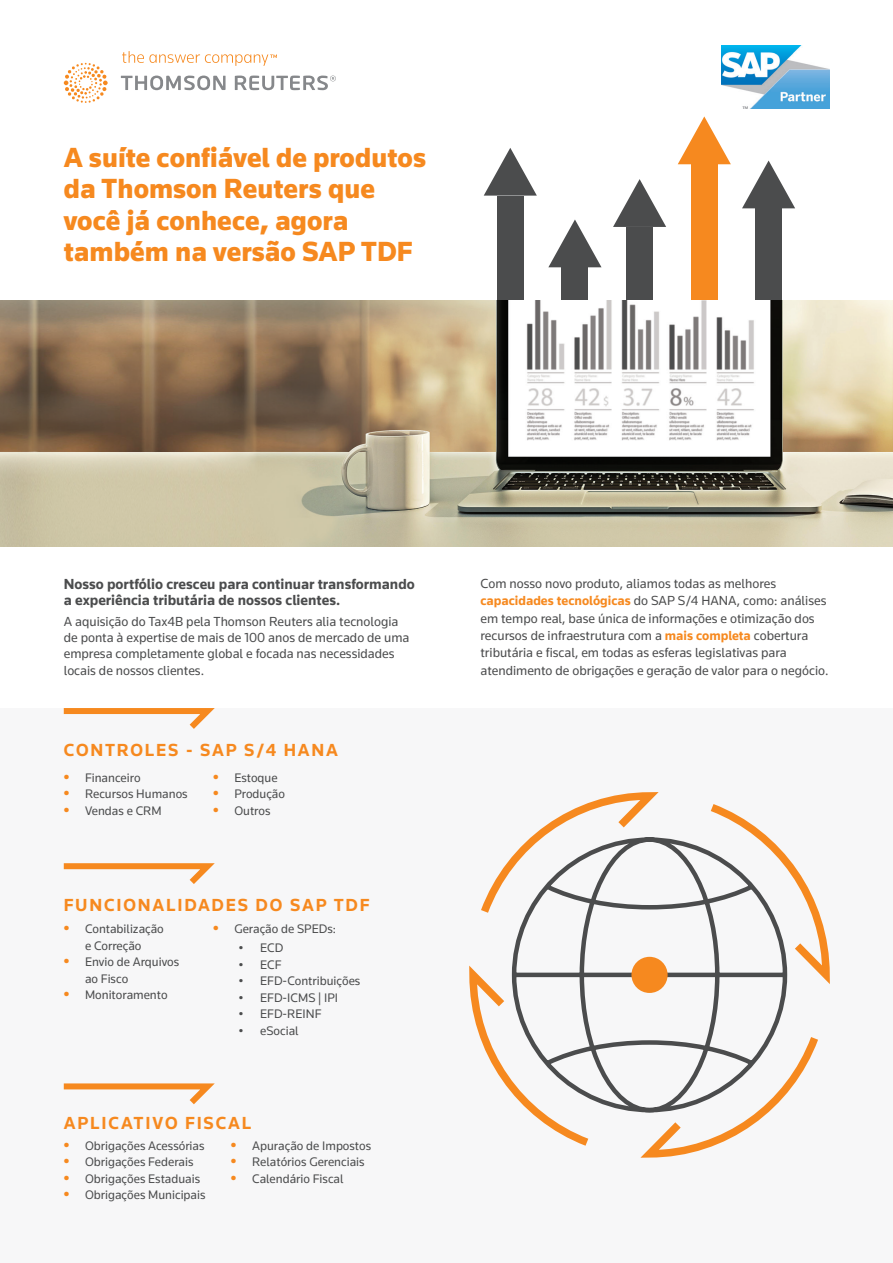
<style>
.page{position:relative;width:893px;height:1263px;background:#fff}
.page>*{position:absolute;margin:0;border:0;box-sizing:border-box;transform-origin:0 0}
.t1{font:900 28.5px/31.5px "Knowledge 2017";color:#f6891f}
.t2{font:700 18px "Knowledge 2017";letter-spacing:.1em;color:#f6891f}
.t3{font:700 15px/16.2px "Knowledge 2017";color:#4b4c4d}
.t4{font:13.5px/17.2px "Knowledge 2017";color:#4b4c4d}
.t5{font:12.75px/16.5px "Knowledge 2017";color:#4b4c4d;text-align:center}
.s1{font-weight:900;font-size:15px;color:#f6891f}
.s2{font-weight:700;color:#f6891f}
</style>
<div class="page">
<div style="left:755px;top:208px;width:27px;height:164px;background:#4b4c4d"></div>
<svg style="left:742px;top:161px;width:53px;height:47px"></svg>
<div style="left:497px;top:196px;width:27px;height:163px;background:#4b4c4d"></div>
<svg style="left:484px;top:148px;width:53px;height:48px"></svg>
<div style="left:626px;top:227px;width:27px;height:164px;background:#4b4c4d"></div>
<svg style="left:613px;top:179px;width:53px;height:48px"></svg>
<div style="left:561px;top:267px;width:27px;height:164px;background:#4b4c4d"></div>
<svg style="left:548px;top:219px;width:53px;height:48px"></svg>
<div style="left:691px;top:164px;width:27px;height:201px;background:#f6891f"></div>
<svg style="left:678px;top:116px;width:53px;height:48px"></svg>
<div style="left:0;top:708px;width:893px;height:555px;background:#f7f7f8"></div>
<img style="left:0;top:301px;width:893px;height:245px">
<svg style="left:64px;top:51px;width:272px;height:52px"></svg>
<svg style="left:63px;top:708px;width:152px;height:21px"></svg>
<svg style="left:63px;top:863px;width:152px;height:21px"></svg>
<svg style="left:63px;top:1083px;width:152px;height:22px"></svg>
<svg style="left:469px;top:792px;width:361px;height:366px"></svg>
<svg style="left:510px;top:835px;width:279px;height:279px"></svg>
<div style="left:631px;top:957px;width:37px;height:36px;background:#f6891f;border-radius:50%"></div>
<img style="left:722px;top:46px;width:107px;height:62px">
<h1 class="t1" style="left:64px;top:141px;width:364px">A suíte confiável de produtos da Thomson Reuters que você já conhece, agora também na versão SAP TDF</h1>
<p class="t3" style="left:64px;top:576px;width:352px">Nosso portfólio cresceu para continuar transformando a experiência tributária de nossos clientes.</p>
<p class="t4" style="left:64px;top:613px;width:347px;line-height:16.2px">A aquisição do Tax4B pela Thomson Reuters alia tecnologia de ponta à expertise de mais de 100 anos de mercado de uma empresa completamente global e focada nas necessidades locais de nossos clientes.</p>
<h2 class="t2" style="left:64px;top:739px;width:276px">CONTROLES - SAP S/4 HANA</h2>
<p class="t5" style="left:64px;top:769px;width:78px"><span class="s1">•</span> Financeiro</p>
<p class="t5" style="left:64px;top:785px;width:125px"><span class="s1">•</span> Recursos Humanos</p>
<p class="t5" style="left:64px;top:802px;width:99px"><span class="s1">•</span> Vendas e CRM</p>
<p class="t5" style="left:213px;top:769px;width:66px"><span class="s1">•</span> Estoque</p>
<p class="t5" style="left:213px;top:785px;width:73px"><span class="s1">•</span> Produção</p>
<p class="t5" style="left:213px;top:802px;width:59px"><span class="s1">•</span> Outros</p>
<h2 class="t2" style="left:64px;top:893px;width:307px">FUNCIONALIDADES DO SAP TDF</h2>
<p class="t5" style="left:64px;top:920px;width:102px"><span class="s1">•</span> Contabilização e Correção</p>
<p class="t5" style="left:85px;top:953px;width:96px;text-align:left;text-indent:-21px"><span class="s1">•</span> Envio de Arquivos ao Fisco</p>
<p class="t5" style="left:64px;top:986px;width:105px"><span class="s1">•</span> Monitoramento</p>
<p class="t5" style="left:213px;top:920px;width:124px"><span class="s1">•</span> Geração de SPEDs:</p>
<p class="t5" style="left:239px;top:939px;width:46px">• ECD</p>
<p class="t5" style="left:239px;top:956px;width:44px">• ECF</p>
<p class="t5" style="left:239px;top:972px;width:123px">• EFD-Contribuições</p>
<p class="t5" style="left:239px;top:989px;width:101px">• EFD-ICMS | IPI</p>
<p class="t5" style="left:239px;top:1005px;width:84px">• EFD-REINF</p>
<p class="t5" style="left:239px;top:1022px;width:61px">• eSocial</p>
<h2 class="t2" style="left:64px;top:1112px;width:189px">APLICATIVO FISCAL</h2>
<p class="t5" style="left:64px;top:1137px;width:142px"><span class="s1">•</span> Obrigações Acessórias</p>
<p class="t5" style="left:64px;top:1153px;width:131px"><span class="s1">•</span> Obrigações Federais</p>
<p class="t5" style="left:64px;top:1170px;width:138px"><span class="s1">•</span> Obrigações Estaduais</p>
<p class="t5" style="left:64px;top:1186px;width:143px"><span class="s1">•</span> Obrigações Municipais</p>
<p class="t5" style="left:231px;top:1137px;width:142px"><span class="s1">•</span> Apuração de Impostos</p>
<p class="t5" style="left:231px;top:1153px;width:135px"><span class="s1">•</span> Relatórios Gerenciais</p>
<p class="t5" style="left:231px;top:1170px;width:114px"><span class="s1">•</span> Calendário Fiscal</p>
<p class="t4" style="left:480px;top:575px;width:350px">Com nosso novo produto, aliamos todas as melhores <span class="s2">capacidades tecnológicas</span> do SAP S/4 HANA, como: análises em tempo real, base única de informações e otimização dos recursos de infraestrutura com a <span class="s2">mais completa</span> cobertura tributária e fiscal, em todas as esferas legislativas para atendimento de obrigações e geração de valor para o negócio.</p>
</div>
